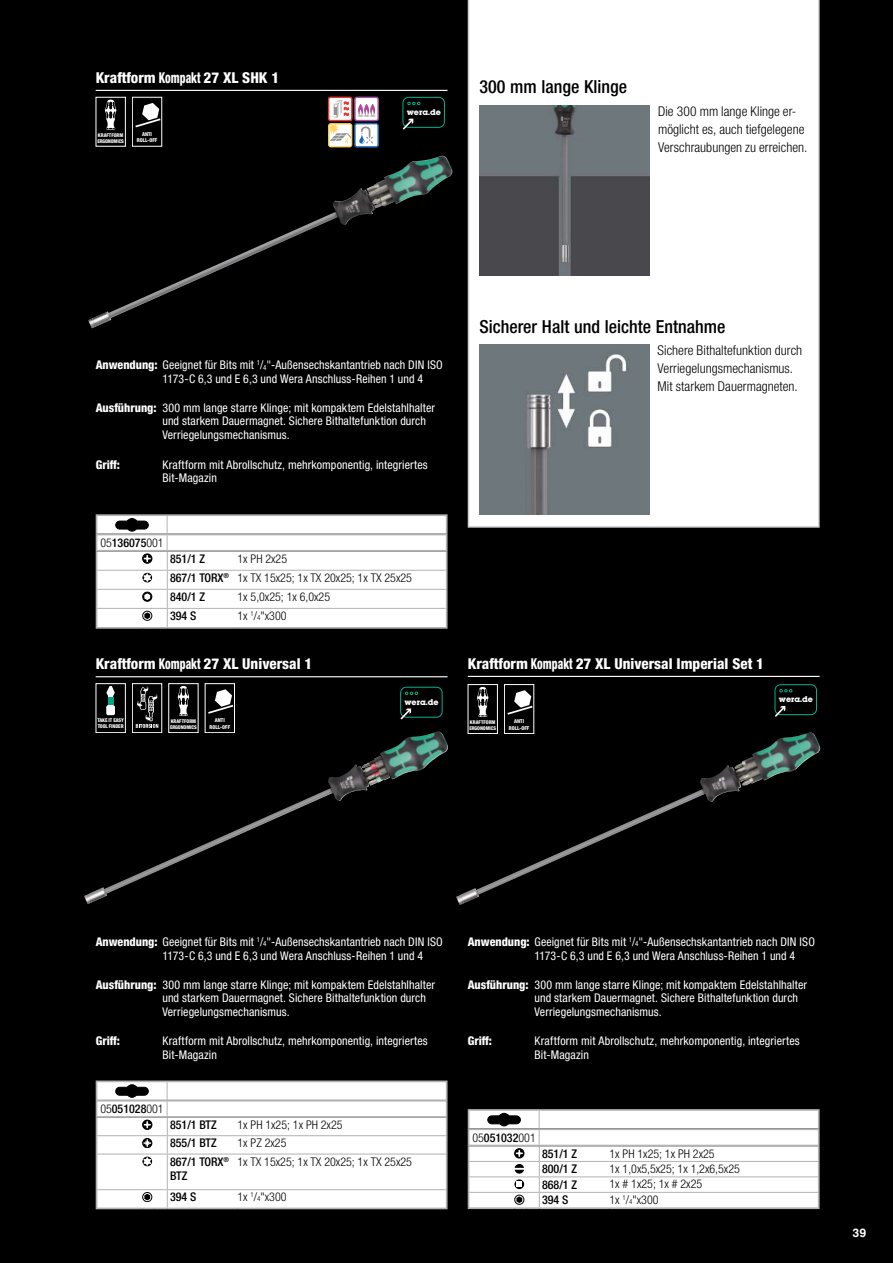
<style>
.page{position:relative;width:893px;height:1263px;background:#000}
.page>*{position:absolute;margin:0;border:0;box-sizing:border-box;transform-origin:0 0}
.t1{font:500 condensed 18px "Helvetica Neue LTW1 G";color:#000}
.t2{font:800 condensed 15px "Helvetica Neue LTW1 G";color:#fff}
.t3{font:300 condensed 13.5px/18px "Helvetica Neue LTW1 G";letter-spacing:.005em;color:#000}
.t4{font:condensed 12px/13.5px "Helvetica Neue LTW1 G";letter-spacing:.01em;color:#fff}
.t5{font:300 condensed 12px/19.2px "Helvetica Neue LTW1 G";color:#000}
.t6{font:500 condensed 12px/14.4px "Helvetica Neue LTW1 G";color:#000}
.t7{font:800 condensed 12px "Helvetica Neue LTW1 G";color:#fff}
.t8{font:700 12px "Helvetica World";color:#fff}
.t9{font:700 7.35px "Lubalin";color:#fff}
.t10{font:800 condensed 5.25px/6.1px "Helvetica Neue LT Std";color:#fff;text-align:center}
.t11{font:800 condensed 5.25px/6.1px "Helvetica Neue LT Std";letter-spacing:-.02em;color:#fff}
.t12{font:800 condensed 5.1px/6px "Helvetica Neue LT Std";letter-spacing:-.02em;color:#fff}
.s1{font-weight:800}
.s2{font-size:6.9px}
.s3{font-weight:300}
.s4{font-weight:500}
</style>
<div class="page">
<div style="left:468px;top:0;width:352px;height:528px;background:#fff"></div>
<hr style="left:96px;top:514px;width:71px;height:2px;background:#b3b2b2">
<hr style="left:167px;top:514px;width:281px;height:2px;background:#b3b2b2">
<hr style="left:96px;top:1080px;width:71px;height:2px;background:#b3b2b2">
<hr style="left:167px;top:1080px;width:281px;height:2px;background:#b3b2b2">
<hr style="left:468px;top:1109px;width:71px;height:2px;background:#b3b2b2">
<hr style="left:539px;top:1109px;width:281px;height:2px;background:#b3b2b2">
<div style="left:355px;top:124px;width:23px;height:23px;background:#fff;border-radius:2px"></div>
<div style="left:354px;top:123px;width:25px;height:25px;border:1px solid #1a6ab3;border-radius:2px"></div>
<div style="left:355px;top:97px;width:23px;height:24px;background:#fff;border-radius:2px"></div>
<div style="left:354px;top:97px;width:25px;height:24px;border:1px solid #a84d97;border-radius:2px"></div>
<svg style="left:328px;top:97px;width:48px;height:49px"></svg>
<div style="left:328px;top:123px;width:24px;height:24px;border:1px solid #ffd460;border-radius:2px"></div>
<img style="left:479px;top:105px;width:170px;height:170px">
<div style="left:96px;top:97px;width:30px;height:50px;border:1px solid #fff"></div>
<svg style="left:105px;top:99px;width:11px;height:31px"></svg>
<div style="left:132px;top:97px;width:30px;height:50px;border:1px solid #fff"></div>
<svg style="left:133px;top:103px;width:29px;height:26px"></svg>
<img style="left:88px;top:156px;width:365px;height:172px">
<div style="left:96px;top:683px;width:30px;height:50px;border:1px solid #fff"></div>
<svg style="left:106px;top:686px;width:9px;height:29px"></svg>
<div style="left:108px;top:697px;width:6px;height:7px;background:#00a884"></div>
<div style="left:132px;top:683px;width:30px;height:50px;border:1px solid #fff"></div>
<svg style="left:136px;top:686px;width:22px;height:42px"></svg>
<svg style="left:178px;top:686px;width:11px;height:30px"></svg>
<div style="left:205px;top:683px;width:30px;height:50px;border:1px solid #fff"></div>
<svg style="left:206px;top:689px;width:29px;height:26px"></svg>
<img style="left:84px;top:731px;width:364px;height:173px">
<div style="left:468px;top:684px;width:30px;height:50px;border:1px solid #fff"></div>
<svg style="left:477px;top:686px;width:11px;height:31px"></svg>
<div style="left:504px;top:684px;width:30px;height:50px;border:1px solid #fff"></div>
<svg style="left:507px;top:690px;width:27px;height:26px"></svg>
<img style="left:456px;top:732px;width:364px;height:173px">
<img style="left:480px;top:344px;width:170px;height:170px">
<hr style="left:96px;top:90px;width:352px;height:1px;background:#fff">
<svg style="left:96px;top:515px;width:352px;height:114px;background:#f3f3f3"></svg>
<hr style="left:96px;top:676px;width:352px;height:1px;background:#fff">
<svg style="left:96px;top:1081px;width:352px;height:128px;background:#f3f3f3"></svg>
<hr style="left:468px;top:676px;width:352px;height:1px;background:#fff">
<svg style="left:468px;top:1110px;width:352px;height:99px;background:#f1f1f1"></svg>
<svg style="left:403px;top:97px;width:42px;height:33px"></svg>
<svg style="left:400px;top:687px;width:43px;height:32px"></svg>
<svg style="left:775px;top:684px;width:42px;height:33px"></svg>
<p class="t2" style="left:96px;top:68px;width:185px">Kraftform Kompakt 27 XL SHK 1</p>
<p class="t12" style="left:97px;top:132px;width:28px">KRAFTFORM<br>ERGONOMICS</p>
<p class="t10" style="left:137px;top:131px;width:22px">ANTI<br>ROLL-OFF</p>
<p class="t9" style="left:407px;top:107px;width:36px">wera.de</p>
<h1 class="t1" style="left:479px;top:76px;width:149px">300 mm lange Klinge</h1>
<p class="t3" style="left:658px;top:102px;width:151px">Die 300 mm lange Klinge er&shy;möglicht es, auch tiefgelegene<br>Verschraubungen zu erreichen.</p>
<p class="t4" style="left:162px;top:358px;width:282px;text-indent:-67px"><span class="s1">Anwendung:</span> Geeignet für Bits mit <sup>1</sup>/<span class="s2">4</span>"-Außensechskantantrieb nach DIN ISO<br>1173-C 6,3 und E 6,3 und Wera Anschluss-Reihen 1 und 4</p>
<p class="t4" style="left:162px;top:401px;width:274px;text-indent:-67px"><span class="s1">Ausführung:</span> 300 mm lange starre Klinge; mit kompaktem Edelstahlhalter und starkem Dauermagnet. Sichere Bithaltefunktion durch<br>Verriegelungsmechanismus.</p>
<p class="t7" style="left:96px;top:457px;width:26px">Griff:</p>
<p class="t4" style="left:162px;top:458px;width:267px">Kraftform mit Abrollschutz, mehrkomponentig, integriertes<br>Bit-Magazin</p>
<p class="t6" style="left:100px;top:535px;width:65px"><span class="s3">05</span>136075<span class="s3">001</span></p>
<p class="t5" style="left:170px;top:549px;width:243px;text-indent:67px">1x PH 2x25<br><span class="s4">867/1 TORX</span><sup>®</sup> 1x TX 15x25; 1x TX 20x25; 1x TX 25x25<br><span class="s4">840/1 Z</span></p>
<p class="t6" style="left:170px;top:551px;width:36px">851/1 Z</p>
<p class="t5" style="left:237px;top:587px;width:94px">1x 5,0x25; 1x 6,0x25</p>
<p class="t6" style="left:170px;top:609px;width:28px">394 S</p>
<p class="t5" style="left:237px;top:606px;width:51px">1x <sup>1</sup>/<span class="s2">4</span>"x300</p>
<p class="t2" style="left:96px;top:655px;width:218px">Kraftform Kompakt 27 XL Universal 1</p>
<h1 class="t1" style="left:479px;top:316px;width:248px">Sicherer Halt und leichte Entnahme</h1>
<p class="t3" style="left:657px;top:342px;width:146px">Sichere Bithaltefunktion durch<br>Verriegelungsmechanismus.<br>Mit starkem Dauermagneten.</p>
<p class="t2" style="left:468px;top:654px;width:298px">Kraftform Kompakt 27 XL Universal Imperial Set 1</p>
<p class="t9" style="left:404px;top:697px;width:36px">wera.de</p>
<p class="t9" style="left:779px;top:694px;width:36px">wera.de</p>
<p class="t11" style="left:97px;top:717px;width:28px">TAKE IT EASY<br>TOOL FINDER</p>
<p class="t12" style="left:170px;top:718px;width:28px">KRAFTFORM<br>ERGONOMICS</p>
<p class="t10" style="left:210px;top:717px;width:22px">ANTI<br>ROLL-OFF</p>
<p class="t12" style="left:469px;top:719px;width:28px">KRAFTFORM<br>ERGONOMICS</p>
<p class="t10" style="left:509px;top:718px;width:22px">ANTI<br>ROLL-OFF</p>
<p class="t4" style="left:162px;top:935px;width:282px;text-indent:-67px"><span class="s1">Anwendung:</span> Geeignet für Bits mit <sup>1</sup>/<span class="s2">4</span>"-Außensechskantantrieb nach DIN ISO<br>1173-C 6,3 und E 6,3 und Wera Anschluss-Reihen 1 und 4</p>
<p class="t4" style="left:162px;top:978px;width:274px;text-indent:-67px"><span class="s1">Ausführung:</span> 300 mm lange starre Klinge; mit kompaktem Edelstahlhalter und starkem Dauermagnet. Sichere Bithaltefunktion durch<br>Verriegelungsmechanismus.</p>
<p class="t7" style="left:96px;top:1034px;width:26px">Griff:</p>
<p class="t4" style="left:162px;top:1034px;width:267px">Kraftform mit Abrollschutz, mehrkomponentig, integriertes<br>Bit-Magazin</p>
<p class="t6" style="left:100px;top:1102px;width:65px"><span class="s3">05</span>051028<span class="s3">001</span></p>
<p class="t6" style="left:170px;top:1118px;width:48px">851/1 BTZ</p>
<p class="t5" style="left:237px;top:1115px;width:107px">1x PH 1x25; 1x PH 2x25</p>
<p class="t6" style="left:170px;top:1136px;width:48px">855/1 BTZ</p>
<p class="t5" style="left:237px;top:1133px;width:50px">1x PZ 2x25</p>
<p class="t6" style="left:170px;top:1154px;width:61px">867/1 TORX<sup>®<br></sup>BTZ</p>
<p class="t5" style="left:237px;top:1152px;width:176px">1x TX 15x25; 1x TX 20x25; 1x TX 25x25</p>
<p class="t6" style="left:170px;top:1190px;width:28px">394 S</p>
<p class="t5" style="left:237px;top:1187px;width:51px">1x <sup>1</sup>/<span class="s2">4</span>"x300</p>
<p class="t4" style="left:534px;top:935px;width:282px;text-indent:-67px"><span class="s1">Anwendung:</span> Geeignet für Bits mit <sup>1</sup>/<span class="s2">4</span>"-Außensechskantantrieb nach DIN ISO<br>1173-C 6,3 und E 6,3 und Wera Anschluss-Reihen 1 und 4</p>
<p class="t4" style="left:534px;top:978px;width:274px;text-indent:-67px"><span class="s1">Ausführung:</span> 300 mm lange starre Klinge; mit kompaktem Edelstahlhalter und starkem Dauermagnet. Sichere Bithaltefunktion durch<br>Verriegelungsmechanismus.</p>
<p class="t7" style="left:468px;top:1034px;width:26px">Griff:</p>
<p class="t4" style="left:534px;top:1034px;width:267px">Kraftform mit Abrollschutz, mehrkomponentig, integriertes<br>Bit-Magazin</p>
<p class="t6" style="left:472px;top:1130px;width:65px"><span class="s3">05</span>051032<span class="s3">001</span></p>
<p class="t6" style="left:542px;top:1146px;width:36px">851/1 Z</p>
<p class="t5" style="left:609px;top:1144px;width:107px">1x PH 1x25; 1x PH 2x25</p>
<p class="t6" style="left:542px;top:1162px;width:36px">800/1 Z</p>
<p class="t5" style="left:609px;top:1159px;width:132px">1x 1,0x5,5x25; 1x 1,2x6,5x25</p>
<p class="t6" style="left:542px;top:1177px;width:36px">868/1 Z</p>
<p class="t5" style="left:609px;top:1175px;width:94px">1x # 1x25; 1x # 2x25</p>
<p class="t6" style="left:542px;top:1193px;width:28px">394 S</p>
<p class="t5" style="left:609px;top:1190px;width:51px">1x <sup>1</sup>/<span class="s2">4</span>"x300</p>
<p class="t8" style="left:853px;top:1225px;width:15px">39</p>
</div>
